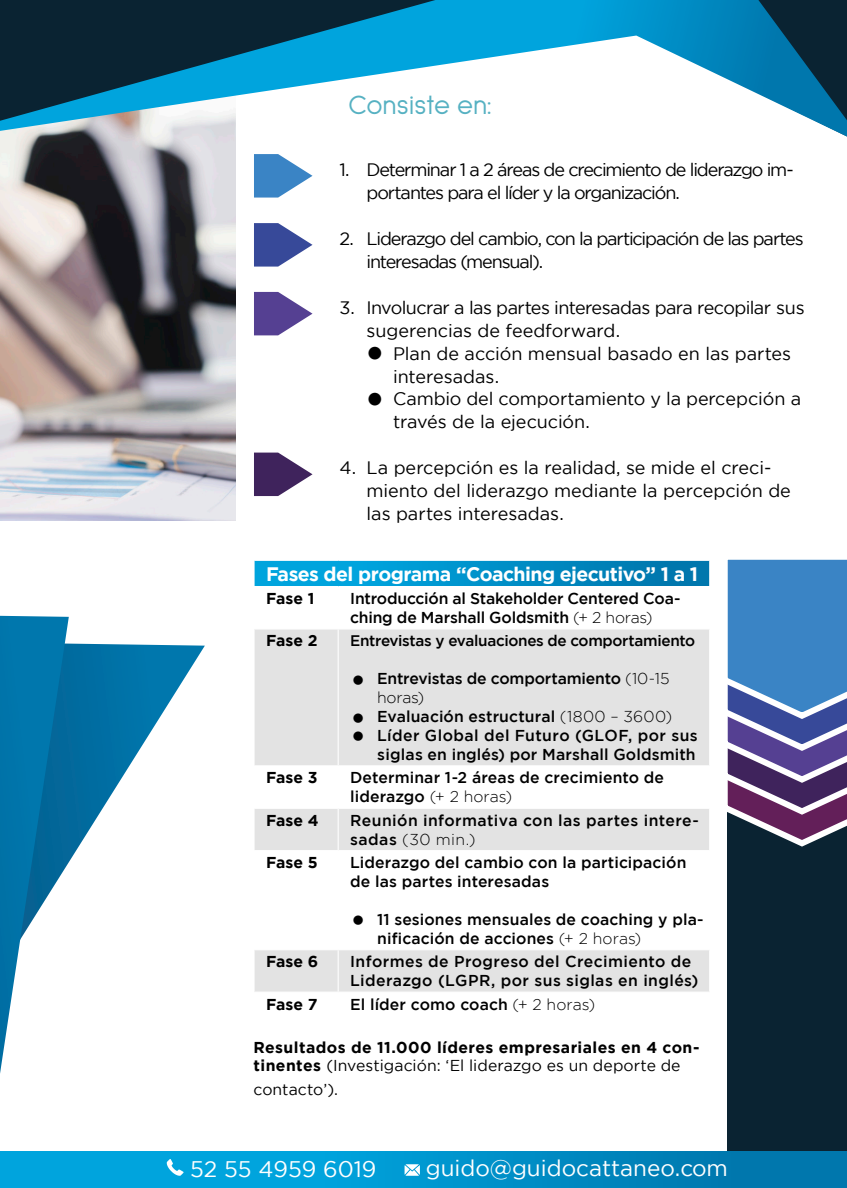
<style>
.page{position:relative;width:847px;height:1188px;background:#fff}
.page>*{position:absolute;margin:0;border:0;box-sizing:border-box;transform-origin:0 0}
.t1{font:27.6px "Sulphur Point";letter-spacing:.005em;color:#56b1c2}
.t2{font:22.5px "Gotham";color:#fff}
.t3{font:700 19.5px "Gotham";letter-spacing:-.03em;color:#fff}
.t4{font:18px/23px "Gotham";letter-spacing:-.015em;color:#000}
.t5{font:18px/23px "Gotham";letter-spacing:-.065em;color:#000}
.t6{font:18px/23px "Gotham";letter-spacing:-.06em;color:#000}
.t7{font:500 15.75px/18.9px "Gotham";letter-spacing:.01em;color:#000}
.t8{font:700 15.75px/18.9px "Gotham";letter-spacing:.025em;color:#000}
.t9{font:500 15.75px/18.9px "Gotham";letter-spacing:-.01em;color:#000}
.t10{font:15.75px "Gotham";letter-spacing:.005em;color:#000}
.t11{font:500 15.3px "Gotham";letter-spacing:-.02em;color:#000}
.s1{font-size:48px}
.s2{font-weight:300}
.s3{font-size:33px}
.s4{font-weight:400}
</style>
<div class="page">
<img style="left:0;top:137px;width:235px;height:383px">
<div style="left:728px;top:559px;width:119px;height:629px;background:#0a2332"></div>
<svg style="left:69px;top:643px;width:136px;height:219px"></svg>
<svg style="left:0;top:616px;width:69px;height:458px"></svg>
<div style="left:254px;top:560px;width:456px;height:27px;background:linear-gradient(to right,#00ade6,#0075ab)"></div>
<svg style="left:255px;top:630px;width:454px;height:362px;fill:#e3e3e3"></svg>
<hr style="left:253px;top:560px;width:85px;height:1px;background:#fff">
<hr style="left:253px;top:561px;width:2px;height:25px;background:#fff">
<hr style="left:338px;top:560px;width:372px;height:1px;background:#fff">
<svg style="left:709px;top:561px;width:1px;height:25px"></svg>
<hr style="left:253px;top:586px;width:85px;height:1px;background:#fff">
<hr style="left:338px;top:586px;width:372px;height:1px;background:#fff">
<hr style="left:338px;top:630px;width:1px;height:135px;background:#fff">
<hr style="left:253px;top:765px;width:85px;height:1px;background:#fff">
<hr style="left:338px;top:765px;width:372px;height:1px;background:#fff">
<hr style="left:338px;top:766px;width:1px;height:42px;background:#fff">
<hr style="left:253px;top:808px;width:85px;height:1px;background:#fff">
<hr style="left:338px;top:808px;width:372px;height:1px;background:#fff">
<hr style="left:338px;top:809px;width:1px;height:41px;background:#fff">
<hr style="left:253px;top:850px;width:85px;height:1px;background:#fff">
<hr style="left:338px;top:850px;width:372px;height:1px;background:#fff">
<hr style="left:338px;top:851px;width:1px;height:98px;background:#fff">
<hr style="left:253px;top:949px;width:85px;height:1px;background:#fff">
<hr style="left:338px;top:949px;width:372px;height:1px;background:#fff">
<hr style="left:338px;top:950px;width:1px;height:42px;background:#fff">
<svg style="left:254px;top:154px;width:59px;height:44px"></svg>
<svg style="left:254px;top:223px;width:59px;height:44px"></svg>
<svg style="left:254px;top:292px;width:59px;height:43px"></svg>
<svg style="left:254px;top:453px;width:59px;height:43px"></svg>
<svg style="left:0;top:0;width:847px;height:137px"></svg>
<svg style="left:727px;top:559px;width:120px;height:292px;background:#5a75aa"></svg>
<div style="left:0;top:1151px;width:847px;height:37px;background:linear-gradient(to right,#00b0ea,#0076ac)"></div>
<svg style="left:167px;top:1159px;width:17px;height:17px"></svg>
<svg style="left:405px;top:1164px;width:15px;height:12px"></svg>
<h1 class="t1" style="left:348px;top:89px;width:146px">Consiste en:</h1>
<p class="t5" style="left:367px;top:158px;width:429px;text-indent:-27px">1. Determinar 1 a 2 áreas de crecimiento de liderazgo im&shy;portantes para el líder y la organización.</p>
<p class="t6" style="left:367px;top:227px;width:439px;text-indent:-27px">2. Liderazgo del cambio, con la participación de las partes interesadas (mensual).</p>
<p class="t4" style="left:367px;top:296px;width:440px;text-indent:-27px">3. Involucrar a las partes interesadas para recopilar sus sugerencias de feedforward.</p>
<p class="t4" style="left:393px;top:342px;width:400px;text-indent:-30px"><span class="s1">•</span> Plan de acción mensual basado en las partes interesadas.</p>
<p class="t4" style="left:393px;top:388px;width:410px;text-indent:-30px"><span class="s1">•</span> Cambio del comportamiento y la percepción a través de la ejecución.</p>
<p class="t4" style="left:367px;top:457px;width:426px;text-indent:-27px">4. La percepción es la realidad, se mide el creci&shy;miento del liderazgo mediante la percepción de las partes interesadas.</p>
<p class="t3" style="left:266px;top:567px;width:434px">Fases del programa “Coaching ejecutivo” 1 a 1</p>
<p class="t8" style="left:266px;top:590px;width:50px">Fase 1</p>
<p class="t9" style="left:350px;top:590px;width:332px">Introducción al Stakeholder Centered Coa&shy;ching de Marshall Goldsmith <span class="s2">(+ 2 horas)</span></p>
<p class="t8" style="left:266px;top:633px;width:53px">Fase 2</p>
<p class="t11" style="left:350px;top:636px;width:347px">Entrevistas y evaluaciones de comportamiento</p>
<p class="t9" style="left:377px;top:671px;width:294px;text-indent:-27px"><span class="s3">•</span> Entrevistas de comportamiento <span class="s2">(10-15 horas)</span></p>
<p class="t7" style="left:350px;top:708px;width:324px"><span class="s3">•</span> Evaluación estructural <span class="s2">(1800 – 3600)</span></p>
<p class="t7" style="left:350px;top:727px;width:349px;text-align:right"><span class="s3">•</span> Líder Global del Futuro (GLOF, por sus siglas en inglés) por Marshall Goldsmith</p>
<p class="t8" style="left:266px;top:770px;width:53px">Fase 3</p>
<p class="t7" style="left:350px;top:770px;width:315px">Determinar 1-2 áreas de crecimiento de liderazgo <span class="s2">(+ 2 horas)</span></p>
<p class="t8" style="left:266px;top:812px;width:54px">Fase 4</p>
<p class="t7" style="left:350px;top:812px;width:350px">Reunión informativa con las partes intere&shy;sadas <span class="s2">(30 min.)</span></p>
<p class="t8" style="left:266px;top:854px;width:53px">Fase 5</p>
<p class="t7" style="left:350px;top:854px;width:338px">Liderazgo del cambio con la participación de las partes interesadas</p>
<p class="t7" style="left:377px;top:911px;width:328px;text-indent:-27px"><span class="s3">•</span> 11 sesiones mensuales de coaching y pla&shy;nificación de acciones <span class="s2">(+ 2 horas)</span></p>
<p class="t8" style="left:266px;top:954px;width:54px">Fase 6</p>
<p class="t7" style="left:350px;top:954px;width:350px">Informes de Progreso del Crecimiento de<br>Liderazgo (LGPR, por sus siglas en inglés)</p>
<p class="t8" style="left:266px;top:996px;width:53px">Fase 7</p>
<p class="t7" style="left:350px;top:996px;width:247px">El líder como coach <span class="s2">(+ 2 horas)</span></p>
<p class="t8" style="left:253px;top:1039px;width:448px">Resultados de 11.000 líderes empresariales en 4 con&shy;tinentes <span class="s4">(Investigación: ‘El liderazgo es un deporte de</span></p>
<p class="t10" style="left:253px;top:1080px;width:86px">contacto’).</p>
<h2 class="t2" style="left:190px;top:1156px;width:188px">52 55 4959 6019</h2>
<h2 class="t2" style="left:426px;top:1155px;width:304px">guido@guidocattaneo.com</h2>
</div>
